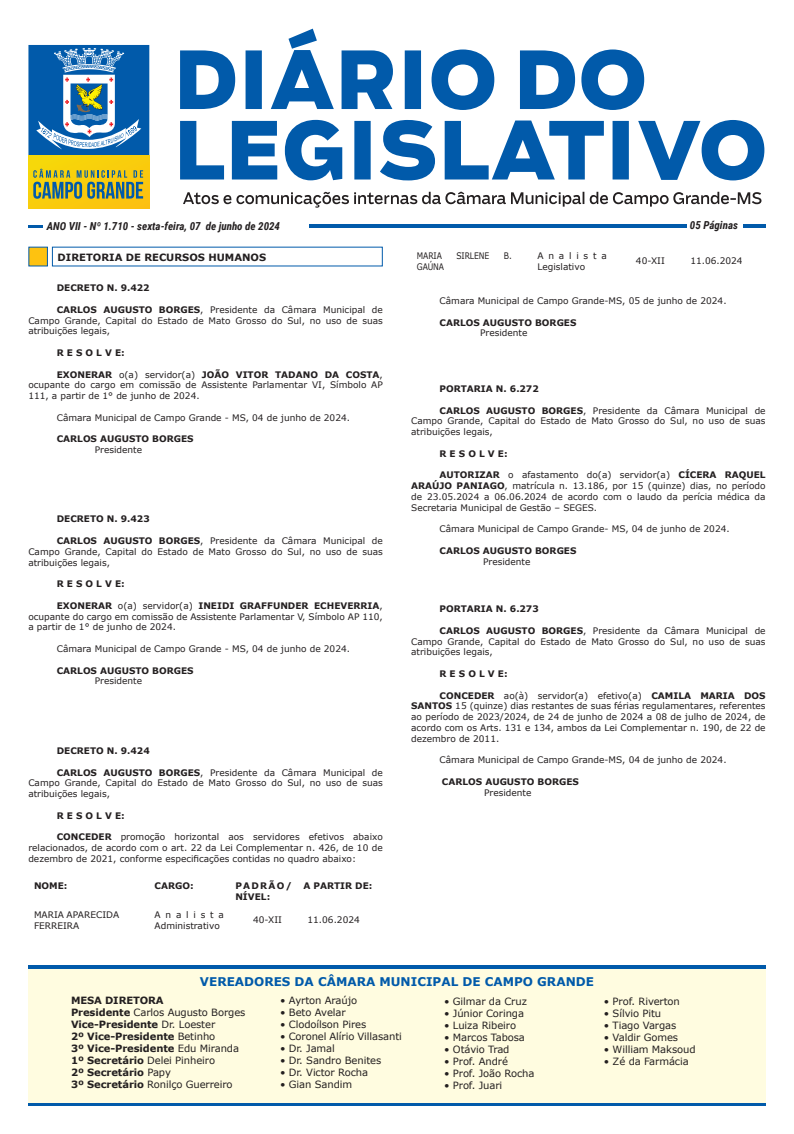
<style>
.page{position:relative;width:794px;height:1134px;background:#fff}
.page>*{position:absolute;margin:0;border:0;box-sizing:border-box;transform-origin:0 0}
.t1{font:700 12px "Verdana";color:#015aaa}
.t2{font:italic 700 11px "Roboto Condensed";color:#231f20}
.t3{font:10px "Verdana";letter-spacing:-.01em;color:#231f20}
.Título_Seção{font:700 10px/12px "Verdana";letter-spacing:-.01em;color:#231f20}
.t4{font:9px/10.8px "Verdana";color:#231f20;text-align:justify}
.t5{font:700 9px "Verdana";color:#231f20}
.t6{font:9px "Verdana";color:#231f20;scale:.85 1}
.t7{font:700 9px/10.8px "Verdana";letter-spacing:.145em;color:#231f20}
.s1{font-weight:700}
.s2{font-weight:400}
</style>
<div class="page">
<svg style="left:180px;top:29px;width:584px;height:151px"></svg>
<svg style="left:183px;top:192px;width:578px;height:16px"></svg>
<div style="left:29px;top:155px;width:120px;height:53px;background:#f9ce0c"></div>
<svg style="left:33px;top:169px;width:110px;height:30px"></svg>
<svg style="left:28px;top:45px;width:121px;height:110px;background:#3e80b7"></svg>
<hr style="left:28px;top:225px;width:14px;height:3px;background:#015aaa">
<hr style="left:309px;top:224px;width:377px;height:3px;background:#015aaa">
<hr style="left:743px;top:224px;width:22px;height:3px;background:#015aaa">
<div style="left:28px;top:965px;width:737px;height:138px;background:#fffce0"></div>
<hr style="left:28px;top:965px;width:737px;height:3px;background:#015aaa">
<hr style="left:28px;top:1103px;width:737px;height:3px;background:#015aaa">
<div style="left:28px;top:247px;width:20px;height:19px;background:#fec210"></div>
<p class="t2" style="left:47px;top:218px;width:235px">ANO VII - Nº 1.710 - sexta-feira, 07 de junho de 2024</p>
<p class="t2" style="left:690px;top:218px;width:50px">05 Páginas</p>
<p class="Título_Seção" style="left:58px;top:251px;width:210px">DIRETORIA DE RECURSOS HUMANOS</p>
<p class="t5" style="left:57px;top:282px;width:94px">DECRETO N. 9.422</p>
<p class="t4" style="left:28px;top:304px;width:356px;text-indent:28px"><span class="s1">CARLOS AUGUSTO BORGES</span>, Presidente da Câmara Municipal de Campo Grande, Capital do Estado de Mato Grosso do Sul, no uso de suas atribuições legais,</p>
<p class="t5" style="left:57px;top:346px;width:70px">R E S O L V E:</p>
<p class="t4" style="left:28px;top:369px;width:356px;text-indent:28px"><span class="s1">EXONERAR</span> o(a) servidor(a) <span class="s1">JOÃO VITOR TADANO DA COSTA</span>, ocupante do cargo em comissão de Assistente Parlamentar VI, Símbolo AP 111, a partir de 1° de junho de 2024.</p>
<p class="t4" style="left:57px;top:412px;width:295px">Câmara Municipal de Campo Grande - MS, 04 de junho de 2024.</p>
<p class="t5" style="left:57px;top:433px;width:138px">CARLOS AUGUSTO BORGES</p>
<p class="t4" style="left:95px;top:444px;width:49px">Presidente</p>
<p class="t5" style="left:57px;top:513px;width:94px">DECRETO N. 9.423</p>
<p class="t4" style="left:28px;top:535px;width:356px;text-indent:28px"><span class="s1">CARLOS AUGUSTO BORGES</span>, Presidente da Câmara Municipal de Campo Grande, Capital do Estado de Mato Grosso do Sul, no uso de suas atribuições legais,</p>
<p class="t5" style="left:57px;top:577px;width:70px">R E S O L V E:</p>
<p class="t4" style="left:28px;top:600px;width:356px;text-indent:28px"><span class="s1">EXONERAR</span> o(a) servidor(a) <span class="s1">INEIDI GRAFFUNDER ECHEVERRIA</span>, ocupante do cargo em comissão de Assistente Parlamentar V, Símbolo AP 110, a partir de 1° de junho de 2024.</p>
<p class="t4" style="left:57px;top:643px;width:295px">Câmara Municipal de Campo Grande - MS, 04 de junho de 2024.</p>
<p class="t5" style="left:57px;top:664px;width:138px">CARLOS AUGUSTO BORGES</p>
<p class="t4" style="left:95px;top:675px;width:49px">Presidente</p>
<p class="t5" style="left:57px;top:744px;width:94px">DECRETO N. 9.424</p>
<p class="t4" style="left:28px;top:767px;width:356px;text-indent:28px"><span class="s1">CARLOS AUGUSTO BORGES</span>, Presidente da Câmara Municipal de Campo Grande, Capital do Estado de Mato Grosso do Sul, no uso de suas atribuições legais,</p>
<p class="t5" style="left:57px;top:809px;width:70px">R E S O L V E:</p>
<p class="t4" style="left:28px;top:832px;width:356px;text-indent:28px"><span class="s1">CONCEDER</span> promoção horizontal aos servidores efetivos abaixo relacionados, de acordo com o art. 22 da Lei Complementar n. 426, de 10 de dezembro de 2021, conforme especificações contidas no quadro abaixo:</p>
<p class="t5" style="left:34px;top:880px;width:35px">NOME:</p>
<p class="t5" style="left:155px;top:880px;width:41px">CARGO:</p>
<p class="t7" style="left:235px;top:880px;width:58px">PADRÃO/<br>NÍVEL:</p>
<p class="t5" style="left:303px;top:880px;width:71px">A PARTIR DE:</p>
<p class="t4" style="left:34px;top:910px;width:87px">MARIA APARECIDA<br>FERREIRA</p>
<p class="t4" style="left:155px;top:910px;width:71px">Analista<br>Administrativo</p>
<p class="t4" style="left:253px;top:915px;width:30px">40-XII</p>
<p class="t4" style="left:307px;top:915px;width:54px">11.06.2024</p>
<p class="t6" style="left:417px;top:250px;width:31px">MARIA</p>
<p class="t6" style="left:456px;top:250px;width:40px">SIRLENE</p>
<p class="t6" style="left:504px;top:250px;width:11px">B.</p>
<p class="t6" style="left:417px;top:261px;width:34px">GAÚNA</p>
<p class="t4" style="left:537px;top:250px;width:71px">Analista<br>Legislativo</p>
<p class="t4" style="left:636px;top:255px;width:30px">40-XII</p>
<p class="t4" style="left:690px;top:255px;width:54px">11.06.2024</p>
<p class="t4" style="left:439px;top:295px;width:288px">Câmara Municipal de Campo Grande-MS, 05 de junho de 2024.</p>
<p class="t5" style="left:439px;top:316px;width:138px">CARLOS AUGUSTO BORGES</p>
<p class="t4" style="left:480px;top:328px;width:49px">Presidente</p>
<p class="t5" style="left:439px;top:382px;width:101px">PORTARIA N. 6.272</p>
<p class="t4" style="left:411px;top:405px;width:356px;text-indent:28px"><span class="s1">CARLOS AUGUSTO BORGES</span>, Presidente da Câmara Municipal de Campo Grande, Capital do Estado de Mato Grosso do Sul, no uso de suas atribuições legais,</p>
<p class="t5" style="left:439px;top:447px;width:70px">R E S O L V E:</p>
<p class="t4" style="left:411px;top:469px;width:356px;text-indent:28px"><span class="s1">AUTORIZAR</span> o afastamento do(a) servidor(a) <span class="s1">CÍCERA RAQUEL ARAÚJO PANIAGO</span>, matrícula n. 13.186, por 15 (quinze) dias, no período de 23.05.2024 a 06.06.2024 de acordo com o laudo da perícia médica da Secretaria Municipal de Gestão – SEGES.</p>
<p class="t4" style="left:439px;top:523px;width:292px">Câmara Municipal de Campo Grande- MS, 04 de junho de 2024.</p>
<p class="t5" style="left:439px;top:544px;width:138px">CARLOS AUGUSTO BORGES</p>
<p class="t4" style="left:483px;top:556px;width:49px">Presidente</p>
<p class="t5" style="left:439px;top:603px;width:101px">PORTARIA N. 6.273</p>
<p class="t4" style="left:411px;top:625px;width:356px;text-indent:28px"><span class="s1">CARLOS AUGUSTO BORGES</span>, Presidente da Câmara Municipal de Campo Grande, Capital do Estado de Mato Grosso do Sul, no uso de suas atribuições legais,</p>
<p class="t5" style="left:439px;top:667px;width:70px">R E S O L V E:</p>
<p class="t4" style="left:411px;top:690px;width:356px;text-indent:28px"><span class="s1">CONCEDER</span> ao(à) servidor(a) efetivo(a) <span class="s1">CAMILA MARIA DOS SANTOS</span> 15 (quinze) dias restantes de suas férias regulamentares, referentes ao período de 2023/2024, de 24 de junho de 2024 a 08 de julho de 2024, de acordo com os Arts. 131 e 134, ambos da Lei Complementar n. 190, de 22 de dezembro de 2011.</p>
<p class="t4" style="left:439px;top:755px;width:288px">Câmara Municipal de Campo Grande-MS, 04 de junho de 2024.</p>
<p class="t5" style="left:442px;top:775px;width:138px">CARLOS AUGUSTO BORGES</p>
<p class="t4" style="left:484px;top:787px;width:49px">Presidente</p>
<h1 class="t1" style="left:200px;top:973px;width:395px">VEREADORES DA CÂMARA MUNICIPAL DE CAMPO GRANDE</h1>
<p class="Título_Seção" style="left:71px;top:994px;width:176px">MESA DIRETORA<br>Presidente <span class="s2">Carlos Augusto Borges<br></span>Vice-Presidente <span class="s2">Dr. Loester<br></span>2º Vice-Presidente <span class="s2">Betinho<br></span>3º Vice-Presidente <span class="s2">Edu Miranda<br></span>1º Secretário <span class="s2">Delei Pinheiro<br></span>2º Secretário <span class="s2">Papy<br></span>3º Secretário <span class="s2">Ronilço Guerreiro</span></p>
<p class="t3" style="left:280px;top:994px;width:78px">• Ayrton Araújo</p>
<p class="t3" style="left:444px;top:994px;width:84px">• Gilmar da Cruz</p>
<p class="t3" style="left:444px;top:1006px;width:81px">• Júnior Coringa</p>
<p class="t3" style="left:444px;top:1018px;width:73px">• Luiza Ribeiro</p>
<p class="t3" style="left:444px;top:1030px;width:82px">• Marcos Tabosa</p>
<p class="t3" style="left:444px;top:1042px;width:67px">• Otávio Trad</p>
<p class="t3" style="left:444px;top:1054px;width:65px">• Prof. André</p>
<p class="t3" style="left:444px;top:1066px;width:92px">• Prof. João Rocha</p>
<p class="t3" style="left:444px;top:1078px;width:60px">• Prof. Juari</p>
<p class="t3" style="left:280px;top:1006px;width:67px">• Beto Avelar</p>
<p class="t3" style="left:280px;top:1018px;width:88px">• Clodoílson Pires</p>
<p class="t3" style="left:280px;top:1030px;width:123px">• Coronel Alírio Villasanti</p>
<p class="t3" style="left:280px;top:1042px;width:56px">• Dr. Jamal</p>
<p class="t3" style="left:280px;top:1054px;width:103px">• Dr. Sandro Benites</p>
<p class="t3" style="left:280px;top:1066px;width:89px">• Dr. Victor Rocha</p>
<p class="t3" style="left:280px;top:1078px;width:73px">• Gian Sandim</p>
<p class="t3" style="left:604px;top:994px;width:78px">• Prof. Riverton</p>
<p class="t3" style="left:604px;top:1006px;width:59px">• Sílvio Pitu</p>
<p class="t3" style="left:604px;top:1018px;width:74px">• Tiago Vargas</p>
<p class="t3" style="left:604px;top:1030px;width:76px">• Valdir Gomes</p>
<p class="t3" style="left:604px;top:1042px;width:93px">• William Maksoud</p>
<p class="t3" style="left:604px;top:1054px;width:86px">• Zé da Farmácia</p>
</div>
